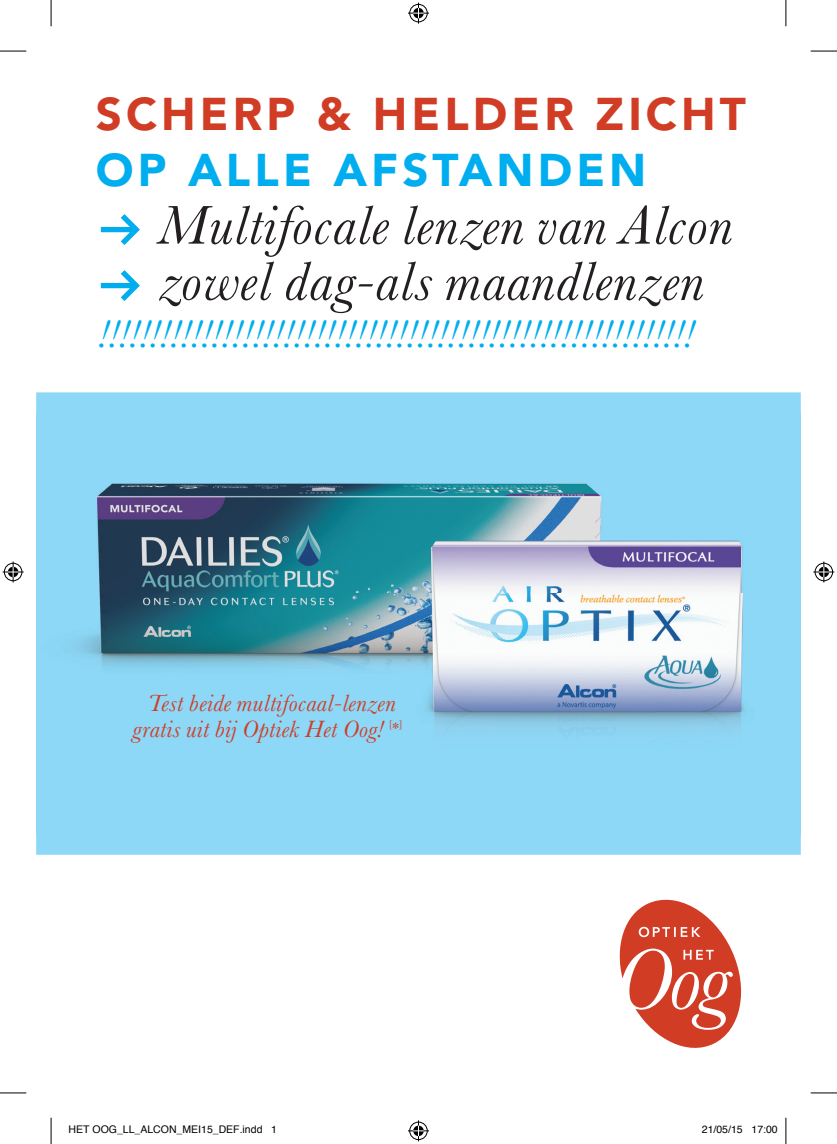
<style>
.page{position:relative;width:837px;height:1144px;background:#fff}
.page>*{position:absolute;margin:0;border:0;box-sizing:border-box;transform-origin:0 0}
.t1{font:italic 56.7px/56px "Baskerville";letter-spacing:.015em;color:#231f20}
.t2{font:900 45.5px "Avenir";letter-spacing:.09em;color:#d13c25}
.t3{font:900 45.5px "Avenir";letter-spacing:.09em;color:#00aeef}
.t4{font:italic 40.25px "Baskerville";color:#00aeef}
.t5{font:italic 24.5px/26.2px "Baskerville";letter-spacing:.015em;color:#d13c25}
.t6{font:10.5px "Helvetica";color:#000}
.t7{font:10.15px "Baskerville";color:#d13c25}
.s1{font-size:15.75px}
</style>
<div class="page">
<div style="left:36px;top:392px;width:764px;height:463px;background:#8dd7f7"></div>
<img style="left:36px;top:412px;width:764px;height:424px">
<svg style="left:619px;top:899px;width:123px;height:149px"></svg>
<svg style="left:0;top:51px;width:26px;height:1px"></svg>
<svg style="left:810px;top:51px;width:26px;height:1px"></svg>
<svg style="left:0;top:1092px;width:26px;height:1px"></svg>
<svg style="left:810px;top:1092px;width:26px;height:1px"></svg>
<svg style="left:51px;top:0;width:1px;height:26px"></svg>
<svg style="left:51px;top:1118px;width:1px;height:26px"></svg>
<svg style="left:785px;top:0;width:1px;height:26px"></svg>
<svg style="left:785px;top:1118px;width:1px;height:26px"></svg>
<svg style="left:408px;top:3px;width:21px;height:21px"></svg>
<svg style="left:408px;top:1120px;width:21px;height:21px"></svg>
<svg style="left:3px;top:561px;width:21px;height:21px"></svg>
<svg style="left:813px;top:561px;width:21px;height:21px"></svg>
<p class="t2" style="left:96px;top:87px;width:651px">SCHERP &amp; HELDER ZICHT</p>
<p class="t3" style="left:96px;top:143px;width:552px">OP ALLE AFSTANDEN</p>
<h1 class="t1" style="left:99px;top:197px;width:635px"><sub>0</sub> Multifocale lenzen van Alcon<br><sub>0</sub> zowel dag-als maandlenzen</h1>
<p class="t4" style="left:99px;top:307px;width:596px">!!!!!!!!!!!!!!!!!!!!!!!!!!!!!!!!!!!!!!!!!!!!!!!!!!!!!!!!!!</p>
<p class="t5" style="left:133px;top:689px;width:264px;text-indent:15px">Test beide multifocaal-lenzen gratis uit bij Optiek Het Oog!</p>
<p class="t7" style="left:388px;top:718px;width:15px">[<span class="s1">*</span>]</p>
<p class="t6" style="left:69px;top:1122px;width:210px">HET OOG_LL_ALCON_MEI15_DEF.indd 1</p>
<p class="t6" style="left:701px;top:1122px;width:77px">21/05/15 17:00</p>
</div>
